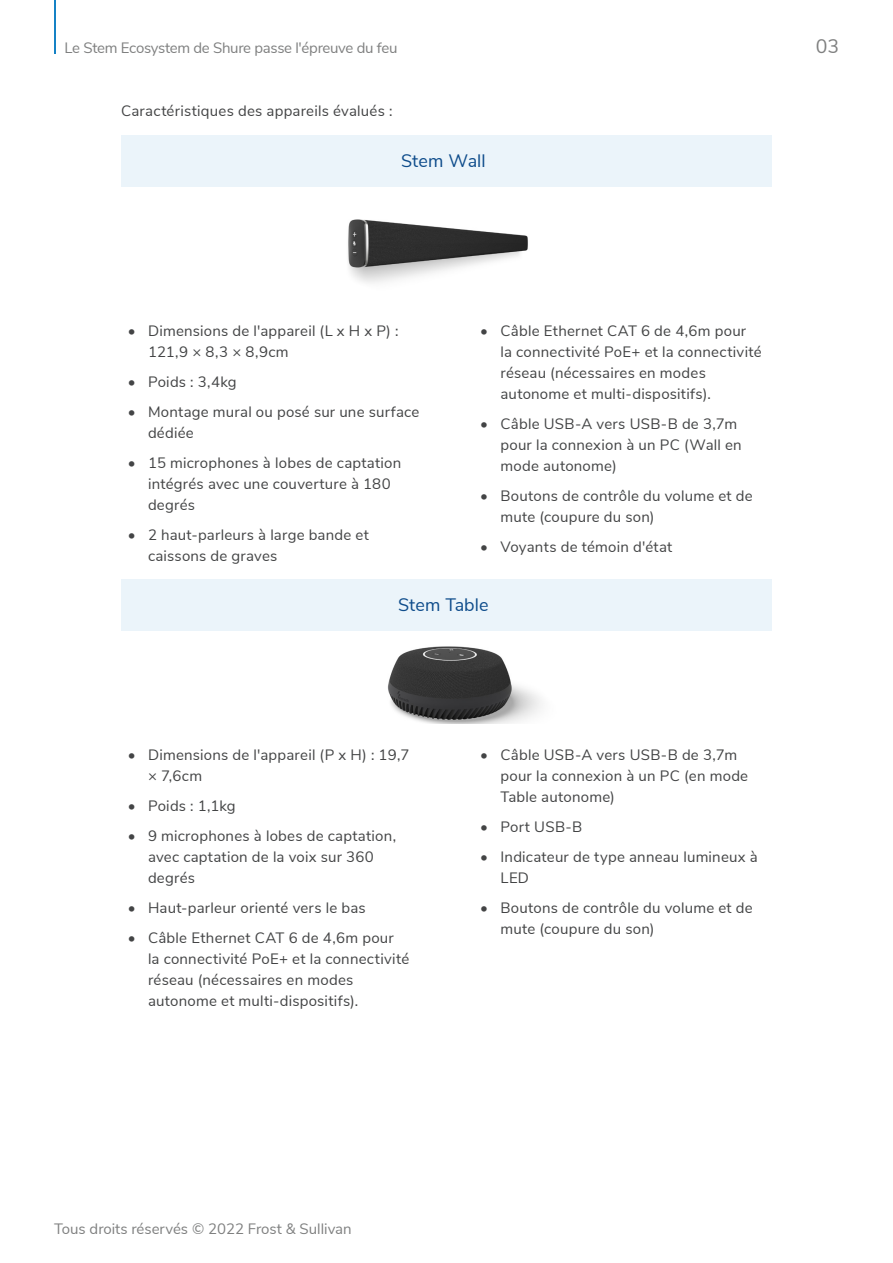
<style>
.page{position:relative;width:893px;height:1263px;background:#fff}
.page>*{position:absolute;margin:0;border:0;box-sizing:border-box;transform-origin:0 0}
.t1{font:19.5px "Nunito Sans";color:#7f8080}
.Item_Header{font:18px "Nunito Sans";letter-spacing:.005em;color:#0e4c8b}
.Text_body{font:15px/21px "Nunito Sans";letter-spacing:.015em;color:#434445}
.t2{font:15px "Nunito Sans";letter-spacing:-.02em;color:#7f8080}
.t3{font:15px "Nunito Sans";color:#7f8080}
</style>
<div class="page">
<hr style="left:54px;top:0;width:1px;height:54px;background:#1582c5">
<div style="left:121px;top:135px;width:651px;height:51px;background:#ebf4fa"></div>
<div style="left:121px;top:580px;width:651px;height:51px;background:#ebf4fa"></div>
<img style="left:348px;top:219px;width:180px;height:64px">
<img style="left:387px;top:646px;width:154px;height:78px">
<p class="t2" style="left:64px;top:37px;width:334px">Le Stem Ecosystem de Shure passe l'épreuve du feu</p>
<h1 class="t1" style="left:816px;top:32px;width:25px">03</h1>
<p class="Text_body" style="left:121px;top:100px;width:273px">Caractéristiques des appareils évalués :</p>
<p class="Item_Header" style="left:401px;top:147px;width:86px">Stem Wall</p>
<p class="Text_body" style="left:148px;top:319px;width:252px;text-indent:-20px">• Dimensions de l'appareil (L x H x P) :<br>121,9 × 8,3 × 8,9cm</p>
<p class="Text_body" style="left:128px;top:370px;width:110px">• Poids : 3,4kg</p>
<p class="Text_body" style="left:148px;top:400px;width:273px;text-indent:-20px">• Montage mural ou posé sur une surface dédiée</p>
<p class="Text_body" style="left:148px;top:451px;width:255px;text-indent:-20px">• 15 microphones à lobes de captation intégrés avec une couverture à 180 degrés</p>
<p class="Text_body" style="left:148px;top:523px;width:222px;text-indent:-20px">• 2 haut-parleurs à large bande et caissons de graves</p>
<p class="Text_body" style="left:500px;top:319px;width:263px;text-indent:-20px">• Câble Ethernet CAT 6 de 4,6m pour<br>la connectivité PoE+ et la connectivité réseau (nécessaires en modes autonome et multi-dispositifs).</p>
<p class="Text_body" style="left:500px;top:412px;width:243px;text-indent:-20px">• Câble USB-A vers USB-B de 3,7m pour la connexion à un PC (Wall en mode autonome)</p>
<p class="Text_body" style="left:500px;top:484px;width:254px;text-indent:-20px">• Boutons de contrôle du volume et de mute (coupure du son)</p>
<p class="Text_body" style="left:480px;top:535px;width:194px">• Voyants de témoin d'état</p>
<p class="Item_Header" style="left:398px;top:592px;width:92px">Stem Table</p>
<p class="Text_body" style="left:148px;top:743px;width:263px;text-indent:-20px">• Dimensions de l'appareil (P x H) : 19,7 × 7,6cm</p>
<p class="Text_body" style="left:128px;top:794px;width:109px">• Poids : 1,1kg</p>
<p class="Text_body" style="left:148px;top:824px;width:250px;text-indent:-20px">• 9 microphones à lobes de captation, avec captation de la voix sur 360 degrés</p>
<p class="Text_body" style="left:128px;top:896px;width:239px">• Haut-parleur orienté vers le bas</p>
<p class="Text_body" style="left:148px;top:926px;width:263px;text-indent:-20px">• Câble Ethernet CAT 6 de 4,6m pour<br>la connectivité PoE+ et la connectivité réseau (nécessaires en modes autonome et multi-dispositifs).</p>
<p class="Text_body" style="left:500px;top:743px;width:249px;text-indent:-20px">• Câble USB-A vers USB-B de 3,7m pour la connexion à un PC (en mode<br>Table autonome)</p>
<p class="Text_body" style="left:480px;top:815px;width:104px">• Port USB-B</p>
<p class="Text_body" style="left:500px;top:845px;width:259px;text-indent:-20px">• Indicateur de type anneau lumineux à<br>LED</p>
<p class="Text_body" style="left:500px;top:896px;width:254px;text-indent:-20px">• Boutons de contrôle du volume et de mute (coupure du son)</p>
<p class="t3" style="left:54px;top:1218px;width:299px">Tous droits réservés © 2022 Frost &amp; Sullivan</p>
</div>
